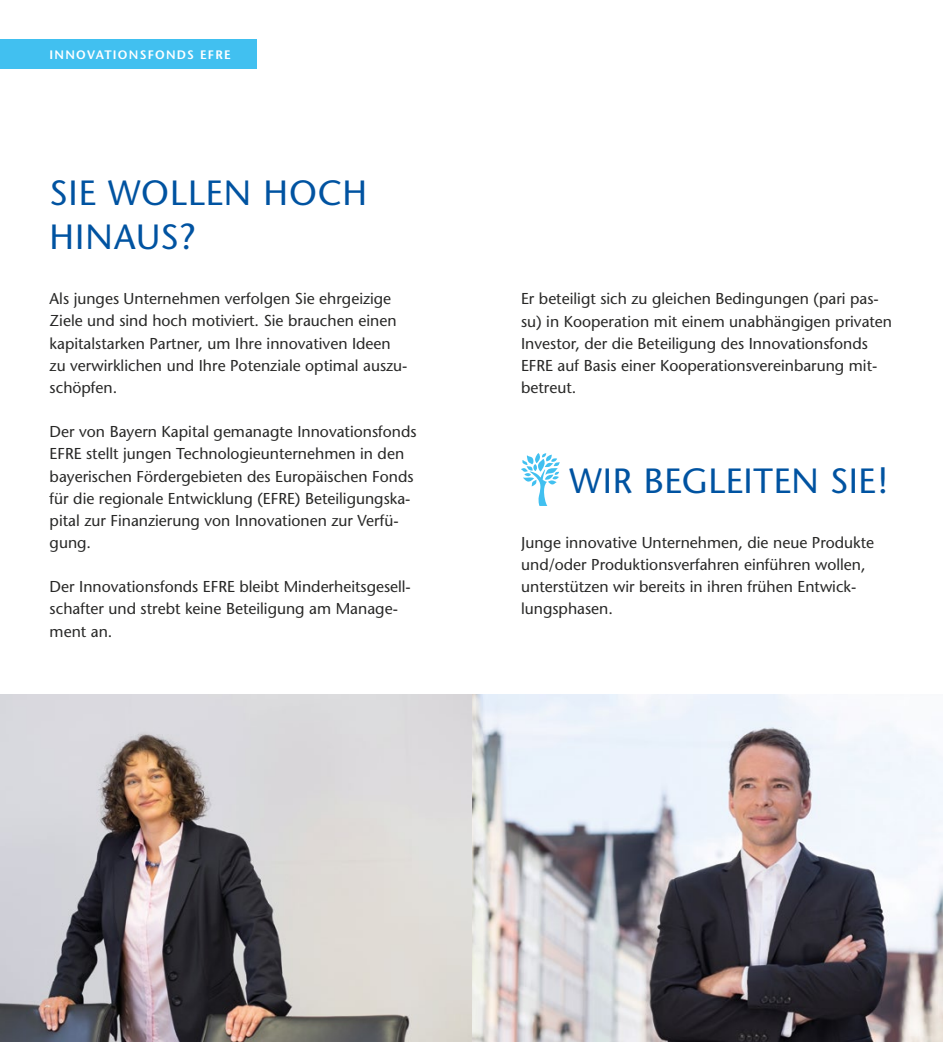
<style>
.page{position:relative;width:943px;height:1042px;background:#fff}
.page>*{position:absolute;margin:0;border:0;box-sizing:border-box;transform-origin:0 0}
.t1{font:35px/44.3px "Stone Sans";letter-spacing:.02em;color:#0053a1}
.t2{font:15.75px/22.2px "Stone Sans";color:#282827}
.t3{font:600 12.25px "Stone Sans";letter-spacing:.1em;color:#fff}
</style>
<div class="page">
<div style="left:0;top:39px;width:256px;height:30px;background:#41c0f0"></div>
<img style="left:0;top:694px;width:943px;height:348px">
<svg style="left:521px;top:453px;width:38px;height:53px"></svg>
<p class="t3" style="left:50px;top:47px;width:183px">INNOVATIONSFONDS EFRE</p>
<h1 class="t1" style="left:50px;top:170px;width:319px">SIE WOLLEN HOCH<br>HINAUS?</h1>
<p class="t2" style="left:50px;top:288px;width:359px">Als junges Unternehmen verfolgen Sie ehrgeizige Ziele und sind hoch motiviert. Sie brauchen einen kapitalstarken Partner, um Ihre innovativen Ideen zu verwirklichen und Ihre Potenziale optimal auszu&shy;schöpfen.</p>
<p class="t2" style="left:50px;top:420px;width:368px">Der von Bayern Kapital gemanagte Innovationsfonds EFRE stellt jungen Technologieunternehmen in den bayerischen Fördergebieten des Europäischen Fonds für die regionale Entwicklung (EFRE) Beteiligungska&shy;pital zur Finanzierung von Innovationen zur Verfü&shy;gung.</p>
<p class="t2" style="left:50px;top:575px;width:363px">Der Innovationsfonds EFRE bleibt Minderheitsgesell&shy;schafter und strebt keine Beteiligung am Manage&shy;ment an.</p>
<p class="t2" style="left:521px;top:288px;width:372px">Er beteiligt sich zu gleichen Bedingungen (pari pas&shy;su) in Kooperation mit einem unabhängigen privaten Investor, der die Beteiligung des Innovationsfonds EFRE auf Basis einer Kooperationsvereinbarung mit&shy;betreut.</p>
<h1 class="t1" style="left:569px;top:458px;width:320px">WIR BEGLEITEN SIE!</h1>
<p class="t2" style="left:521px;top:531px;width:354px">Junge innovative Unternehmen, die neue Produkte und/oder Produktionsverfahren einführen wollen, unterstützen wir bereits in ihren frühen Entwick&shy;lungsphasen.</p>
</div>
